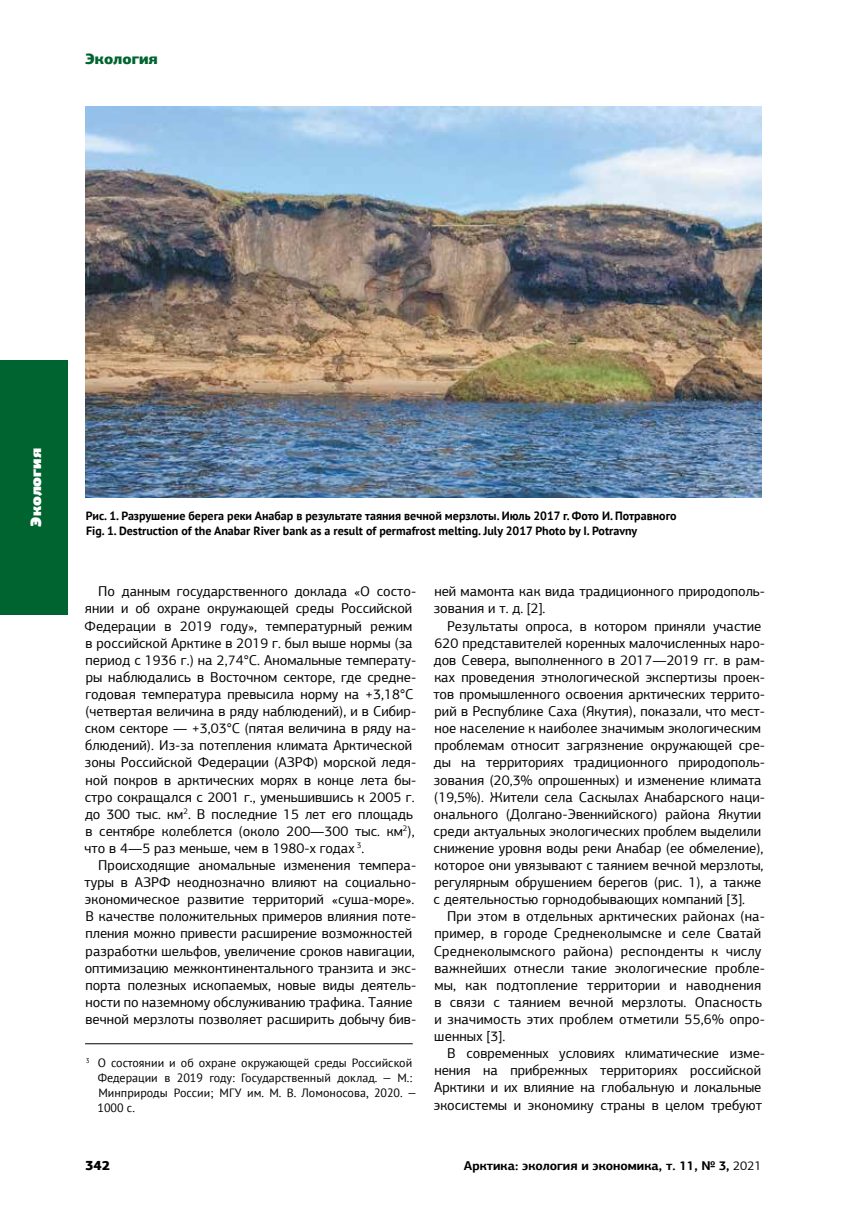
<style>
.page{position:relative;width:868px;height:1208px;background:#fff}
.page>*{position:absolute;margin:0;border:0;box-sizing:border-box;transform-origin:0 0}
.t1{font:900 15px "PF Agora Sans Pro";color:#fff}
.t2{font:900 15px "PF Agora Sans Pro";color:#006430}
.t3{font:14.25px/17.1px "PF Agora Sans Pro";color:#000}
.t4{font:900 13.5px "PF Agora Sans Pro";color:#000}
.t5{font:700 12.75px "PF Agora Sans Pro";color:#000}
.t6{font:700 12px/14.4px "PT Sans";color:#000}
.t7{font:12px/15px "PT Sans";color:#000}
.s1{font-weight:400}
</style>
<div class="page">
<div style="left:0;top:360px;width:68px;height:254px;background:#006430"></div>
<hr style="left:85px;top:1043px;width:327px;height:1px;background:#000">
<img style="left:85px;top:106px;width:676px;height:391px">
<p class="t2" style="left:85px;top:49px;width:74px">Экология</p>
<p class="t1" style="left:26px;top:527px;width:80px;rotate:-90deg">Экология</p>
<p class="t6" style="left:86px;top:509px;width:592px">Рис. 1. Разрушение берега реки Анабар в результате таяния вечной мерзлоты. Июль 2017 г. Фото И. Потравного<br>Fig. 1. Destruction of the Anabar River bank as a result of permafrost melting. July 2017 Photo by I. Potravny</p>
<p class="t3" style="left:85px;top:583px;width:333px;text-indent:14px">По данным государственного доклада «О состо&shy;янии и об охране окружающей среды Российской Федерации в 2019 году», температурный режим в российской Арктике в 2019 г. был выше нормы (за период с 1936 г.) на 2,74°С. Аномальные температу&shy;ры наблюдались в Восточном секторе, где средне&shy;годовая температура превысила норму на +3,18°С (четвертая величина в ряду наблюдений), и в Сибир&shy;ском секторе — +3,03°С (пятая величина в ряду на&shy;блюдений). Из-за потепления климата Арктической зоны Российской Федерации (АЗРФ) морской ледя&shy;ной покров в арктических морях в конце лета бы&shy;стро сокращался с 2001 г., уменьшившись к 2005 г. до 300 тыс. км<sup>2</sup>. В последние 15 лет его площадь в сентябре колеблется (около 200—300 тыс. км<sup>2</sup>), что в 4—5 раз меньше, чем в 1980-х годах <sup>3</sup>.</p>
<p class="t3" style="left:85px;top:856px;width:333px;text-indent:14px">Происходящие аномальные изменения темпера&shy;туры в АЗРФ неоднозначно влияют на социально&shy;экономическое развитие территорий «суша-море».<br>В качестве положительных примеров влияния поте&shy;пления можно привести расширение возможностей разработки шельфов, увеличение сроков навигации, оптимизацию межконтинентального транзита и экс&shy;порта полезных ископаемых, новые виды деятель&shy;ности по наземному обслуживанию трафика. Таяние вечной мерзлоты позволяет расширить добычу бив-</p>
<p class="t7" style="left:97px;top:1055px;width:321px;text-indent:-12px"><sup>3</sup> О состоянии и об охране окружающей среды Российской Федерации в 2019 году: Государственный доклад. — М.:<br>Минприроды России; МГУ им. М. В. Ломоносова, 2020. — 1000 с.</p>
<p class="t3" style="left:433px;top:583px;width:333px">ней мамонта как вида традиционного природополь&shy;зования и т. д. [2].</p>
<p class="t3" style="left:433px;top:617px;width:333px;text-indent:14px">Результаты опроса, в котором приняли участие 620 представителей коренных малочисленных наро&shy;дов Севера, выполненного в 2017—2019 гг. в рам&shy;ках проведения этнологической экспертизы проек&shy;тов промышленного освоения арктических террито&shy;рий в Республике Саха (Якутия), показали, что мест&shy;ное население к наиболее значимым экологическим проблемам относит загрязнение окружающей сре&shy;ды на территориях традиционного природополь&shy;зования (20,3% опрошенных) и изменение климата (19,5%). Жители села Саскылах Анабарского наци&shy;онального (Долгано-Эвенкийского) района Якутии среди актуальных экологических проблем выделили снижение уровня воды реки Анабар (ее обмеление), которое они увязывают с таянием вечной мерзлоты, регулярным обрушением берегов (рис. 1), а также с деятельностью горнодобывающих компаний [3].</p>
<p class="t3" style="left:433px;top:908px;width:333px;text-indent:14px">При этом в отдельных арктических районах (на&shy;пример, в городе Среднеколымске и селе Сватай Среднеколымского района) респонденты к числу важнейших отнесли такие экологические пробле&shy;мы, как подтопление территории и наводнения в связи с таянием вечной мерзлоты. Опасность и значимость этих проблем отметили 55,6% опро&shy;шенных [3].</p>
<p class="t3" style="left:434px;top:1044px;width:333px;text-indent:13px">В современных условиях климатические изме&shy;нения на прибрежных территориях российской Арктики и их влияние на глобальную и локальные экосистемы и экономику страны в целом требуют</p>
<p class="t4" style="left:85px;top:1156px;width:26px">342</p>
<p class="t5" style="left:464px;top:1157px;width:299px">Арктика: экология и экономика, т. 11, № 3, <span class="s1">2021</span></p>
</div>
